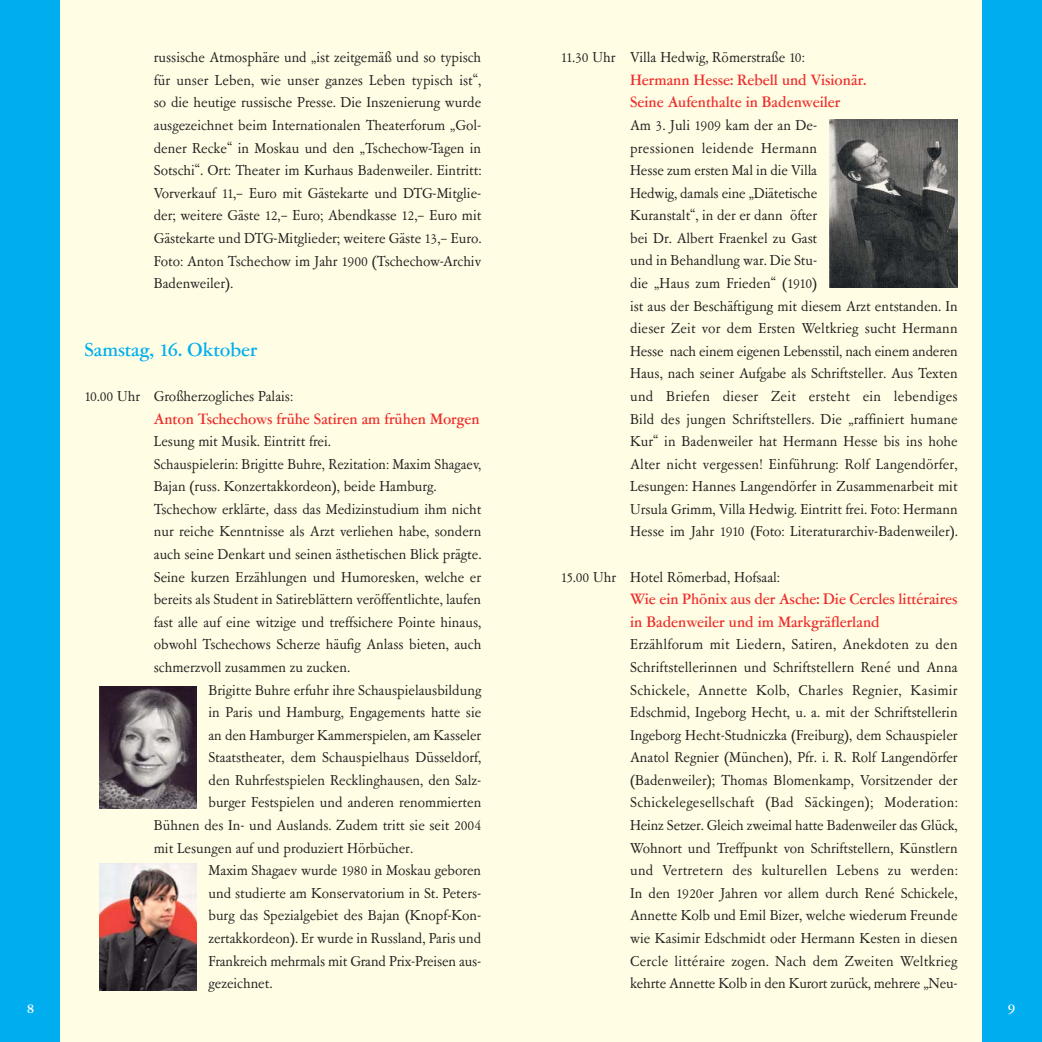
<style>
.page{position:relative;width:1042px;height:1042px;background:#fff}
.page>*{position:absolute;margin:0;border:0;box-sizing:border-box;transform-origin:0 0}
.t1{font:500 19.25px "Garamont Amst EF";color:#00aeef}
.t2{font:500 15.4px/22.6px "Garamont Amst EF";color:#ee2d2c}
.t3{font:14.88px/22.6px "Garamont Amst EF Rom";color:#231f20}
.t4{font:500 14px "Garamont Amst EF";color:#fff}
</style>
<div class="page">
<div style="left:521px;top:0;width:521px;height:1042px;background:#fffde4"></div>
<div style="left:982px;top:0;width:60px;height:1042px;background:#00aeef"></div>
<div style="left:0;top:0;width:521px;height:1042px;background:#fffde4"></div>
<div style="left:0;top:0;width:60px;height:1042px;background:#00aeef"></div>
<img style="left:99px;top:686px;width:97px;height:122px">
<img style="left:99px;top:863px;width:97px;height:127px">
<img style="left:829px;top:120px;width:128px;height:168px">
<p class="t4" style="left:27px;top:1002px;width:9px">8</p>
<p class="t3" style="left:154px;top:48px;width:329px;text-align:justify">russische Atmosphäre und „ist zeitgemäß und so typisch für unser Leben, wie unser ganzes Leben typisch ist“, so die heutige russische Presse. Die Inszenierung wurde ausgezeichnet beim Internationalen Theaterforum „Gol&shy;dener Recke“ in Moskau und den „Tschechow-Tagen in Sotschi“. Ort: Theater im Kurhaus Badenweiler. Eintritt:<br>Vorverkauf 11,– Euro mit Gästekarte und DTG-Mitglie&shy;der; weitere Gäste 12,– Euro; Abendkasse 12,– Euro mit Gästekarte und DTG-Mitglieder; weitere Gäste 13,– Euro.<br>Foto: Anton Tschechow im Jahr 1900 (Tschechow-Archiv Badenweiler).</p>
<p class="t1" style="left:84px;top:342px;width:175px">Samstag, 16. Oktober</p>
<p class="t3" style="left:84px;top:386px;width:210px">10.00 Uhr Großherzogliches Palais:</p>
<p class="t2" style="left:154px;top:409px;width:327px">Anton Tschechows frühe Satiren am frühen Morgen</p>
<p class="t3" style="left:154px;top:431px;width:329px">Lesung mit Musik. Eintritt frei.<br>Schauspielerin: Brigitte Buhre, Rezitation: Maxim Shagaev, Bajan (russ. Konzertakkordeon), beide Hamburg.<br>Tschechow erklärte, dass das Medizinstudium ihm nicht nur reiche Kenntnisse als Arzt verliehen habe, sondern auch seine Denkart und seinen ästhetischen Blick prägte.<br>Seine kurzen Erzählungen und Humoresken, welche er bereits als Student in Satireblättern veröffentlichte, laufen fast alle auf eine witzige und treffsichere Pointe hinaus, obwohl Tschechows Scherze häufig Anlass bieten, auch schmerzvoll zusammen zu zucken.</p>
<p class="t3" style="left:208px;top:680px;width:274px">Brigitte Buhre erfuhr ihre Schauspielausbildung</p>
<p class="t3" style="left:208px;top:702px;width:274px">in Paris und Hamburg, Engagements hatte sie</p>
<p class="t3" style="left:208px;top:725px;width:274px">an den Hamburger Kammerspielen, am Kasseler</p>
<p class="t3" style="left:208px;top:747px;width:274px">Staatstheater, dem Schauspielhaus Düsseldorf,</p>
<p class="t3" style="left:208px;top:770px;width:274px">den Ruhrfestspielen Recklinghausen, den Salz-</p>
<p class="t3" style="left:208px;top:793px;width:274px">burger Festspielen und anderen renommierten</p>
<p class="t3" style="left:154px;top:815px;width:329px">Bühnen des In- und Auslands. Zudem tritt sie seit 2004</p>
<p class="t3" style="left:154px;top:838px;width:261px">mit Lesungen auf und produziert Hörbücher.</p>
<p class="t3" style="left:208px;top:860px;width:274px">Maxim Shagaev wurde 1980 in Moskau geboren</p>
<p class="t3" style="left:208px;top:883px;width:274px">und studierte am Konservatorium in St. Peters-</p>
<p class="t3" style="left:208px;top:905px;width:274px">burg das Spezialgebiet des Bajan (Knopf-Kon-</p>
<p class="t3" style="left:208px;top:928px;width:274px">zertakkordeon). Er wurde in Russland, Paris und</p>
<p class="t3" style="left:208px;top:951px;width:274px">Frankreich mehrmals mit Grand Prix-Preisen aus-</p>
<p class="t3" style="left:208px;top:973px;width:65px">gezeichnet.</p>
<p class="t3" style="left:561px;top:48px;width:245px">11.30 Uhr Villa Hedwig, Römerstraße 10:</p>
<p class="t2" style="left:630px;top:70px;width:238px">Hermann Hesse: Rebell und Visionär.<br>Seine Aufenthalte in Badenweiler</p>
<p class="t3" style="left:630px;top:115px;width:329px">Am 3. Juli 1909 kam der an De-<br>pressionen leidende Hermann<br>Hesse zum ersten Mal in die Villa<br>Hedwig, damals eine „Diätetische<br>Kuranstalt“, in der er dann öfter<br>bei Dr. Albert Fraenkel zu Gast<br>und in Behandlung war. Die Stu-<br>die „Haus zum Frieden“ (1910)<br>ist aus der Beschäftigung mit diesem Arzt entstanden. In dieser Zeit vor dem Ersten Weltkrieg sucht Hermann Hesse nach einem eigenen Lebensstil, nach einem anderen Haus, nach seiner Aufgabe als Schriftsteller. Aus Texten und Briefen dieser Zeit ersteht ein lebendiges Bild des jungen Schriftstellers. Die „raffiniert humane Kur“ in Badenweiler hat Hermann Hesse bis ins hohe Alter nicht vergessen! Einführung: Rolf Langendörfer, Lesungen: Hannes Langendörfer in Zusammenarbeit mit Ursula Grimm, Villa Hedwig. Eintritt frei. Foto: Hermann Hesse im Jahr 1910 (Foto: Literaturarchiv-Badenweiler).</p>
<p class="t3" style="left:561px;top:567px;width:221px">15.00 Uhr Hotel Römerbad, Hofsaal:</p>
<p class="t2" style="left:630px;top:589px;width:329px">Wie ein Phönix aus der Asche: Die Cercles littéraires in Badenweiler und im Markgräflerland</p>
<p class="t3" style="left:630px;top:635px;width:329px;text-align:justify">Erzählforum mit Liedern, Satiren, Anekdoten zu den Schriftstellerinnen und Schriftstellern René und Anna Schickele, Annette Kolb, Charles Regnier, Kasimir Edschmid, Ingeborg Hecht, u. a. mit der Schriftstellerin Ingeborg Hecht-Studniczka (Freiburg), dem Schauspieler Anatol Regnier (München), Pfr. i. R. Rolf Langendörfer (Badenweiler); Thomas Blomenkamp, Vorsitzender der Schickelegesellschaft (Bad Säckingen); Moderation:<br>Heinz Setzer. Gleich zweimal hatte Badenweiler das Glück, Wohnort und Treffpunkt von Schriftstellern, Künstlern und Vertretern des kulturellen Lebens zu werden:<br>In den 1920er Jahren vor allem durch René Schickele, Annette Kolb und Emil Bizer, welche wiederum Freunde wie Kasimir Edschmidt oder Hermann Kesten in diesen Cercle littéraire zogen. Nach dem Zweiten Weltkrieg kehrte Annette Kolb in den Kurort zurück, mehrere „Neu-</p>
<p class="t4" style="left:1007px;top:1002px;width:9px">9</p>
</div>
